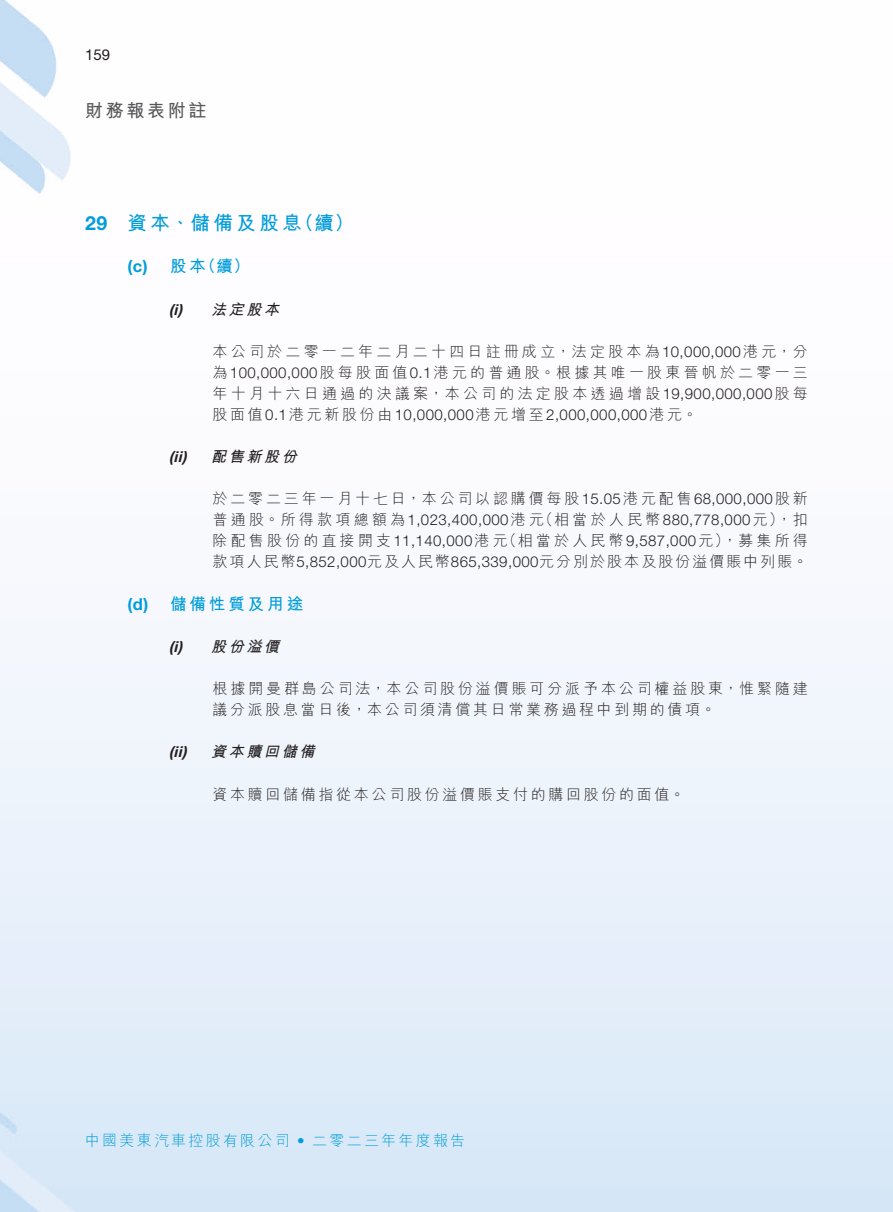
<style>
.page{position:relative;width:893px;height:1212px;background:#fff}
.page>*{position:absolute;margin:0;border:0;box-sizing:border-box;transform-origin:0 0}
._01_Heading_1{font:700 19.5px "M Hei HK";letter-spacing:.18em;color:#009dda}
._01_Heading_1-2{font:700 19.5px "Helvetica Neue LT Std";color:#009dda}
.t1{font:700 18px "M Hei HK";letter-spacing:.15em;color:#57585a}
._02_Heading_2{font:700 16.5px "M Hei HK";letter-spacing:.18em;color:#009dda}
._02_Heading_2-2{font:700 16.5px "Helvetica Neue LT Std";color:#009dda}
._00_Body_text{font:300 15px/21px "M Hei HK";letter-spacing:.19em;color:#231f20;text-align:justify}
._00_Body_text-2{font:300 15px/21px "M Hei HK";letter-spacing:.135em;color:#231f20}
._00_Body_text-3{font:300 15px/21px "M Hei HK";letter-spacing:.22em;color:#231f20}
.t2{font:300 15px "M Hei HK";letter-spacing:.15em;color:#009dda}
._03_Heading_3{font:italic 700 15px "M Hei HK";color:#231f20}
._03_Heading_3-2{font:italic 700 15px "Helvetica Neue LT Std";color:#231f20}
.t3{font:15px "Helvetica Neue LT Std";color:#231f20}
.t4{font:300 15px "Helvetica Neue LT Std";color:#009dda}
.s1{font-family:"Helvetica Neue LT Std"}
</style>
<div class="page">
<p class="t3" style="left:85px;top:46px;width:27px">159</p>
<p class="t1" style="left:85px;top:97px;width:123px">財務報表附註</p>
<p class="_01_Heading_1-2" style="left:85px;top:211px;width:24px">29</p>
<p class="_01_Heading_1" style="left:128px;top:209px;width:176px">資本、儲備及股息</p>
<p class="_01_Heading_1" style="left:294px;top:209px;width:61px">（續(</p>
<p class="_02_Heading_2-2" style="left:128px;top:256px;width:22px">c( )</p>
<p class="_02_Heading_2-2" style="left:128px;top:593px;width:22px">d( )</p>
<p class="_02_Heading_2" style="left:200px;top:254px;width:52px">（續(</p>
<p class="_02_Heading_2" style="left:170px;top:254px;width:37px">股本</p>
<p class="_03_Heading_3-2" style="left:169px;top:300px;width:15px">) i(</p>
<p class="_03_Heading_3-2" style="left:169px;top:447px;width:10px">(</p>
<p class="_03_Heading_3-2" style="left:174px;top:447px;width:15px">)i i</p>
<p class="_03_Heading_3" style="left:211px;top:298px;width:74px">法定股本</p>
<p class="_00_Body_text" style="left:213px;top:341px;width:597px">本公司於二零一二年二月二十四日註冊成立，法定股本為 <span class="s1">10,000,000</span>港元，分為<span class="s1">100,000,000</span>股每股面值<span class="s1">0.1</span>港元的普通股。根據其唯一股東晉帆於二零一三年十月十六日通過的決議案，本公司的法定股本透過增設 <span class="s1">19,900,000,000</span>股每股面值<span class="s1">0.1</span>港元新股份由<span class="s1">10,000,000</span>港元增至<span class="s1">2,000,000,000</span>港元。</p>
<p class="_03_Heading_3" style="left:211px;top:446px;width:92px">配售新股份</p>
<p class="_00_Body_text" style="left:213px;top:488px;width:597px;text-align:right">於二零二三年一月十七日，本公司以認購價每股<span class="s1">15.05</span>港元配售<span class="s1">68,000,000</span>股新（相當於人民幣 <span class="s1">880,778,000</span>元 ，） 扣</p>
<p class="_00_Body_text-3" style="left:502px;top:509px;width:308px;text-indent:-289px">普通股。所得款項總額為 <span class="s1">1,023,400,000</span>港元<br>（相當於人民幣 <span class="s1">9,587,000</span>元，）募集所得</p>
<p class="_00_Body_text-2" style="left:213px;top:530px;width:597px">除配售股份的直接開支<span class="s1">11,140,000</span>港元<br>款項人民幣<span class="s1">5,852,000</span>元及人民幣<span class="s1">865,339,000</span>元分別於股本及股份溢價賬中列賬。</p>
<p class="_02_Heading_2" style="left:170px;top:592px;width:135px">儲備性質及用途</p>
<p class="_03_Heading_3-2" style="left:169px;top:637px;width:15px">) i(</p>
<p class="_03_Heading_3-2" style="left:169px;top:743px;width:10px">(</p>
<p class="_03_Heading_3-2" style="left:174px;top:743px;width:15px">)i i</p>
<p class="_03_Heading_3" style="left:211px;top:635px;width:74px">股份溢價</p>
<p class="_00_Body_text" style="left:213px;top:678px;width:597px">根據開曼群島公司法，本公司股份溢價賬可分派予本公司權益股東，惟緊隨建議分派股息當日後，本公司須清償其日常業務過程中到期的債項。</p>
<p class="_03_Heading_3" style="left:211px;top:741px;width:109px">資本贖回儲備</p>
<p class="_00_Body_text" style="left:213px;top:783px;width:474px">資本贖回儲備指從本公司股份溢價賬支付的購回股份的面值。</p>
<p class="t2" style="left:85px;top:1133px;width:206px">中國美東汽車控股有限公司</p>
<p class="t4" style="left:297px;top:1131px;width:9px">•</p>
<p class="t2" style="left:312px;top:1133px;width:154px">二零二三年年度報告</p>
</div>
